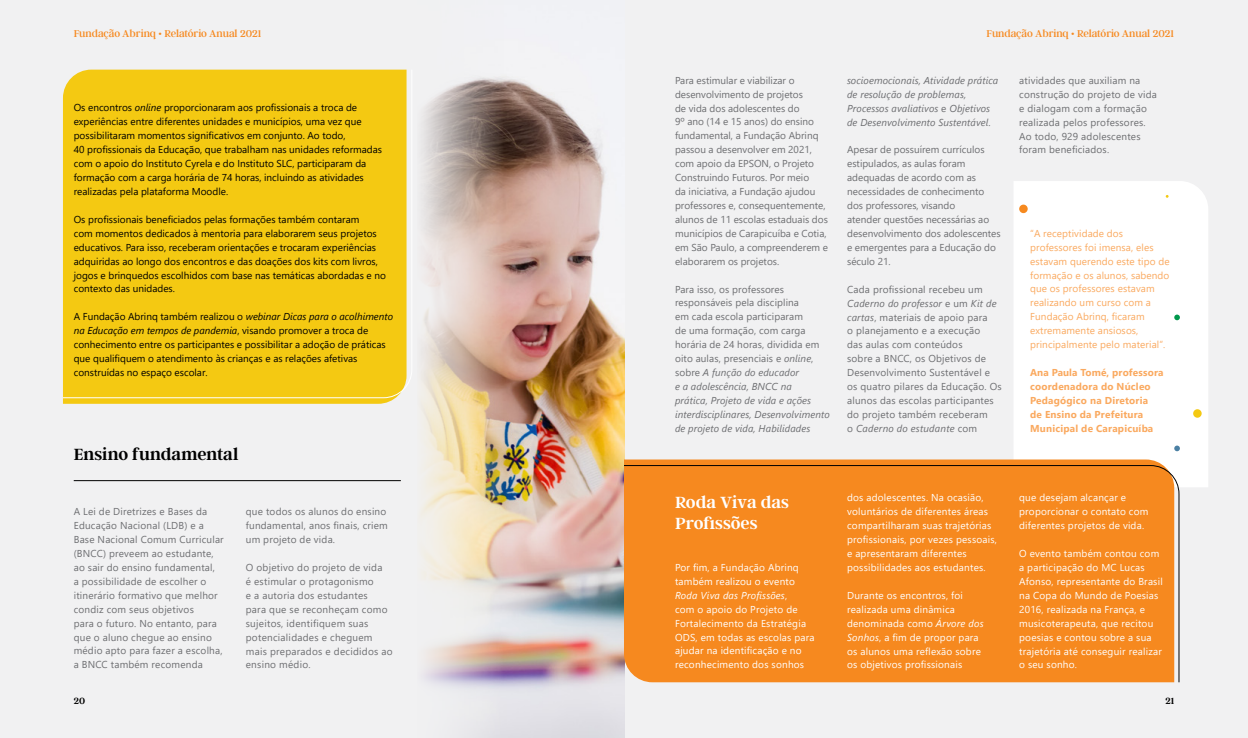
<style>
.page{position:relative;width:1248px;height:738px;background:#fff}
.page>*{position:absolute;margin:0;border:0;box-sizing:border-box;transform-origin:0 0}
.t1{font:600 18px/21.6px "Argent CF";color:#fff}
.t2{font:600 18px "Argent CF";letter-spacing:-.005em;color:#000}
.t3{font:11px "Argent CF";color:#f6891f}
.t4{font:10px/13.9px "Segoe UI";letter-spacing:.02em;color:#6d6e71}
.t5{font:10px/13.9px "Segoe UI";color:#000}
.t6{font:10px/13.9px "Segoe UI";letter-spacing:.02em;color:#fff}
.t7{font:10px/13.9px "Segoe UI";color:#6d6e71}
.t8{font:10px/13.9px "Segoe UI";letter-spacing:.01em;color:#faa95f}
.t9{font:italic 10px/13.9px "Segoe UI";letter-spacing:.01em;color:#6d6e71}
.t10{font:700 10px/13.9px "Segoe UI";letter-spacing:.02em;color:#faa95f}
.t11{font:600 10px "Argent CF";color:#000}
.s1{font-style:italic}
.s2{font-style:normal}
</style>
<div class="page">
<div style="left:0;top:0;width:624px;height:737px;background:#f1f1f2"></div>
<div style="left:624px;top:0;width:623px;height:737px;background:#f1f1f2"></div>
<div style="left:1014px;top:181px;width:194px;height:306px;background:#fff"></div>
<img style="left:504px;top:79px;width:120px;height:657px">
<svg style="left:624px;top:459px;width:550px;height:5px;background:#f6973b"></svg>
<div style="left:623px;top:464px;width:556px;height:218px;background:#f6891f"></div>
<div style="left:1019px;top:204px;width:8px;height:9px;background:#f6891f;border-radius:50%"></div>
<svg style="left:1192px;top:409px;width:9px;height:8px"></svg>
<svg style="left:1174px;top:445px;width:5px;height:6px"></svg>
<svg style="left:1174px;top:314px;width:5px;height:6px"></svg>
<div style="left:63px;top:69px;width:349px;height:329px;background:#f4c912"></div>
<img style="left:421px;top:78px;width:83px;height:659px">
<hr style="left:74px;top:480px;width:327px;height:1px;background:#000">
<p class="t3" style="left:74px;top:27px;width:189px">Fundação Abrinq • Relatório Anual 2021</p>
<p class="t3" style="left:986px;top:27px;width:189px">Fundação Abrinq • Relatório Anual 2021</p>
<p class="t5" style="left:74px;top:100px;width:310px">Os encontros <span class="s1">online</span> proporcionaram aos profissionais a troca de experiências entre diferentes unidades e municípios, uma vez que possibilitaram momentos significativos em conjunto. Ao todo,<br>40 profissionais da Educação, que trabalham nas unidades reformadas com o apoio do Instituto Cyrela e do Instituto SLC, participaram da formação com a carga horária de 74 horas, incluindo as atividades realizadas pela plataforma Moodle.</p>
<p class="t5" style="left:74px;top:211px;width:314px">Os profissionais beneficiados pelas formações também contaram<br>com momentos dedicados à mentoria para elaborarem seus projetos educativos. Para isso, receberam orientações e trocaram experiências adquiridas ao longo dos encontros e das doações dos kits com livros, jogos e brinquedos escolhidos com base nas temáticas abordadas e no contexto das unidades.</p>
<p class="t5" style="left:74px;top:308px;width:321px">A Fundação Abrinq também realizou o <span class="s1">webinar Dicas para o acolhimento na Educação em tempos de pandemia</span>, visando promover a troca de conhecimento entre os participantes e possibilitar a adoção de práticas que qualifiquem o atendimento às crianças e as relações afetivas construídas no espaço escolar.</p>
<h1 class="t2" style="left:74px;top:444px;width:166px">Ensino fundamental</h1>
<p class="t4" style="left:74px;top:503px;width:151px">A Lei de Diretrizes e Bases da<br>Educação Nacional (LDB) e a<br>Base Nacional Comum Curricular (BNCC) preveem ao estudante, ao sair do ensino fundamental,<br>a possibilidade de escolher o itinerário formativo que melhor condiz com seus objetivos<br>para o futuro. No entanto, para que o aluno chegue ao ensino médio apto para fazer a escolha, a BNCC também recomenda</p>
<p class="t4" style="left:246px;top:503px;width:143px">que todos os alunos do ensino fundamental, anos finais, criem um projeto de vida.</p>
<p class="t4" style="left:246px;top:559px;width:148px">O objetivo do projeto de vida<br>é estimular o protagonismo<br>e a autoria dos estudantes<br>para que se reconheçam como sujeitos, identifiquem suas potencialidades e cheguem mais preparados e decididos ao ensino médio.</p>
<p class="t7" style="left:675px;top:72px;width:154px">Para estimular e viabilizar o desenvolvimento de projetos<br>de vida dos adolescentes do<br>9º ano (14 e 15 anos) do ensino fundamental, a Fundação Abrinq passou a desenvolver em 2021, com apoio da EPSON, o Projeto<br>Construindo Futuros. Por meio<br>da iniciativa, a Fundação ajudou professores e, consequentemente, alunos de 11 escolas estaduais dos municípios de Carapicuíba e Cotia, em São Paulo, a compreenderem e elaborarem os projetos.</p>
<p class="t4" style="left:675px;top:281px;width:156px">Para isso, os professores responsáveis pela disciplina<br>em cada escola participaram<br>de uma formação, com carga horária de 24 horas, dividida em oito aulas, presenciais e <span class="s1">online</span>, sobre <span class="s1">A função do educador<br>e a adolescência, BNCC na<br>prática, Projeto de vida e ações interdisciplinares, Desenvolvimento de projeto de vida, Habilidades</span></p>
<p class="t9" style="left:847px;top:72px;width:153px">socioemocionais, Atividade prática de resolução de problemas, Processos avaliativos <span class="s2">e</span> Objetivos de Desenvolvimento Sustentável<span class="s2">.</span></p>
<p class="t7" style="left:847px;top:142px;width:155px">Apesar de possuírem currículos estipulados, as aulas foram adequadas de acordo com as necessidades de conhecimento dos professores, visando<br>atender questões necessárias ao desenvolvimento dos adolescentes e emergentes para a Educação do século 21.</p>
<p class="t4" style="left:847px;top:281px;width:156px">Cada profissional recebeu um<br><span class="s1">Caderno do professor</span> e um <span class="s1">Kit de cartas</span>, materiais de apoio para<br>o planejamento e a execução<br>das aulas com conteúdos<br>sobre a BNCC, os Objetivos de<br>Desenvolvimento Sustentável e os quatro pilares da Educação. Os alunos das escolas participantes do projeto também receberam<br>o <span class="s1">Caderno do estudante</span> com</p>
<p class="t4" style="left:1019px;top:72px;width:139px">atividades que auxiliam na construção do projeto de vida e dialogam com a formação realizada pelos professores.<br>Ao todo, 929 adolescentes foram beneficiados.</p>
<p class="t8" style="left:1030px;top:225px;width:141px">“A receptividade dos professores foi imensa, eles estavam querendo este tipo de formação e os alunos, sabendo que os professores estavam realizando um curso com a<br>Fundação Abrinq, ficaram extremamente ansiosos, principalmente pelo material”.</p>
<p class="t10" style="left:1030px;top:364px;width:135px">Ana Paula Tomé, professora coordenadora do Núcleo<br>Pedagógico na Diretoria<br>de Ensino da Prefeitura<br>Municipal de Carapicuíba</p>
<h1 class="t1" style="left:675px;top:491px;width:115px">Roda Viva das<br>Profissões</h1>
<p class="t6" style="left:675px;top:559px;width:141px">Por fim, a Fundação Abrinq também realizou o evento<br><span class="s1">Roda Viva das Profissões</span>,<br>com o apoio do Projeto de<br>Fortalecimento da Estratégia<br>ODS, em todas as escolas para ajudar na identificação e no reconhecimento dos sonhos</p>
<p class="t6" style="left:847px;top:489px;width:151px">dos adolescentes. Na ocasião, voluntários de diferentes áreas compartilharam suas trajetórias profissionais, por vezes pessoais, e apresentaram diferentes possibilidades aos estudantes.</p>
<p class="t6" style="left:847px;top:587px;width:138px">Durante os encontros, foi realizada uma dinâmica denominada como <span class="s1">Árvore dos<br>Sonhos</span>, a fim de propor para os alunos uma reflexão sobre os objetivos profissionais</p>
<p class="t6" style="left:1019px;top:489px;width:131px">que desejam alcançar e proporcionar o contato com diferentes projetos de vida.</p>
<p class="t6" style="left:1019px;top:545px;width:145px">O evento também contou com a participação do MC Lucas<br>Afonso, representante do Brasil na Copa do Mundo de Poesias<br>2016, realizada na França, e musicoterapeuta, que recitou poesias e contou sobre a sua trajetória até conseguir realizar o seu sonho.</p>
<p class="t11" style="left:74px;top:695px;width:13px">20</p>
<p class="t11" style="left:1165px;top:695px;width:10px">21</p>
</div>
